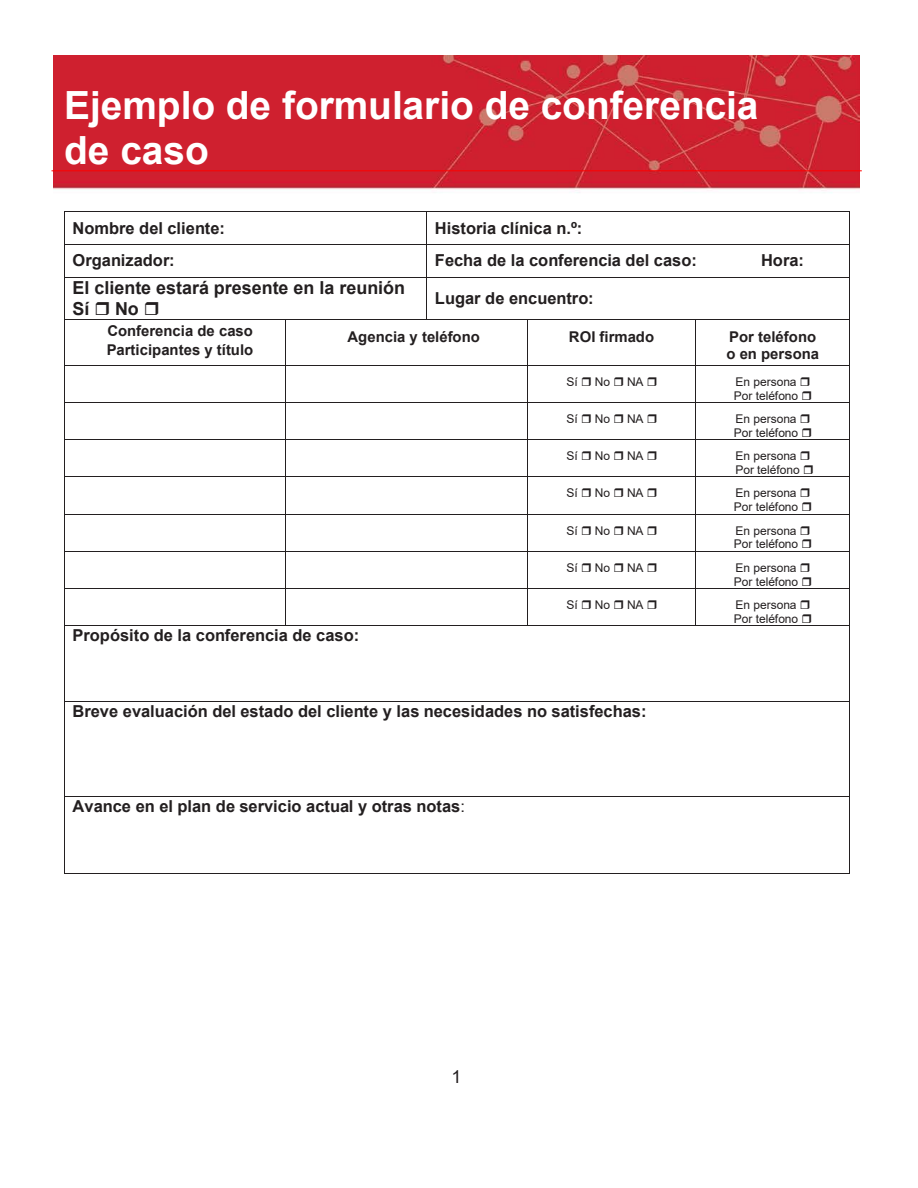
<style>
.page{position:relative;width:918px;height:1188px;background:#fff}
.page>*{position:absolute;margin:0;border:0;box-sizing:border-box;transform-origin:0 0}
.t1{font:700 38.85px/44.7px "Arial";color:#fff}
.t2{font:700 17.85px/20.5px "Arial";color:#231f20}
.t3{font:17.85px "Arial";color:#231f20}
.t4{font:700 16.5px "Arial";color:#231f20}
.t5{font:700 14.85px/19.2px "Arial";color:#231f20}
.t6{font:12px/13.8px "Arial";letter-spacing:-.005em;color:#231f20}
.s1{font-weight:400}
</style>
<div class="page">
<hr style="left:65px;top:211px;width:361px;height:1px;background:#231f20">
<hr style="left:427px;top:211px;width:422px;height:1px;background:#231f20">
<hr style="left:64px;top:212px;width:1px;height:32px;background:#231f20">
<hr style="left:426px;top:212px;width:1px;height:32px;background:#231f20">
<hr style="left:849px;top:212px;width:1px;height:32px;background:#231f20">
<hr style="left:65px;top:244px;width:361px;height:1px;background:#231f20">
<hr style="left:427px;top:244px;width:422px;height:1px;background:#231f20">
<hr style="left:64px;top:244px;width:1px;height:33px;background:#231f20">
<hr style="left:426px;top:244px;width:1px;height:33px;background:#231f20">
<hr style="left:849px;top:244px;width:1px;height:33px;background:#231f20">
<hr style="left:65px;top:277px;width:361px;height:1px;background:#231f20">
<hr style="left:427px;top:277px;width:422px;height:1px;background:#231f20">
<hr style="left:64px;top:278px;width:1px;height:41px;background:#231f20">
<hr style="left:426px;top:278px;width:1px;height:41px;background:#231f20">
<hr style="left:849px;top:278px;width:1px;height:41px;background:#231f20">
<hr style="left:65px;top:319px;width:220px;height:1px;background:#231f20">
<hr style="left:286px;top:319px;width:140px;height:1px;background:#231f20">
<hr style="left:427px;top:319px;width:100px;height:1px;background:#231f20">
<hr style="left:528px;top:319px;width:167px;height:1px;background:#231f20">
<hr style="left:696px;top:319px;width:153px;height:1px;background:#231f20">
<hr style="left:64px;top:320px;width:1px;height:45px;background:#231f20">
<hr style="left:285px;top:320px;width:1px;height:45px;background:#231f20">
<hr style="left:527px;top:320px;width:1px;height:45px;background:#231f20">
<hr style="left:695px;top:320px;width:1px;height:45px;background:#231f20">
<hr style="left:849px;top:320px;width:1px;height:45px;background:#231f20">
<hr style="left:65px;top:365px;width:220px;height:1px;background:#231f20">
<hr style="left:286px;top:365px;width:241px;height:1px;background:#231f20">
<hr style="left:528px;top:365px;width:167px;height:1px;background:#231f20">
<hr style="left:696px;top:365px;width:153px;height:1px;background:#231f20">
<hr style="left:64px;top:366px;width:1px;height:36px;background:#231f20">
<hr style="left:285px;top:366px;width:1px;height:36px;background:#231f20">
<hr style="left:527px;top:366px;width:1px;height:36px;background:#231f20">
<hr style="left:695px;top:366px;width:1px;height:36px;background:#231f20">
<hr style="left:849px;top:366px;width:1px;height:36px;background:#231f20">
<hr style="left:65px;top:402px;width:220px;height:1px;background:#231f20">
<hr style="left:286px;top:402px;width:241px;height:1px;background:#231f20">
<hr style="left:528px;top:402px;width:167px;height:1px;background:#231f20">
<hr style="left:696px;top:402px;width:153px;height:1px;background:#231f20">
<hr style="left:64px;top:403px;width:1px;height:36px;background:#231f20">
<hr style="left:285px;top:403px;width:1px;height:36px;background:#231f20">
<hr style="left:527px;top:403px;width:1px;height:36px;background:#231f20">
<hr style="left:695px;top:403px;width:1px;height:36px;background:#231f20">
<hr style="left:849px;top:403px;width:1px;height:36px;background:#231f20">
<hr style="left:65px;top:439px;width:220px;height:1px;background:#231f20">
<hr style="left:286px;top:439px;width:241px;height:1px;background:#231f20">
<hr style="left:528px;top:439px;width:167px;height:1px;background:#231f20">
<hr style="left:696px;top:439px;width:153px;height:1px;background:#231f20">
<hr style="left:64px;top:440px;width:1px;height:36px;background:#231f20">
<hr style="left:285px;top:440px;width:1px;height:36px;background:#231f20">
<hr style="left:527px;top:440px;width:1px;height:36px;background:#231f20">
<hr style="left:695px;top:440px;width:1px;height:36px;background:#231f20">
<hr style="left:849px;top:440px;width:1px;height:36px;background:#231f20">
<hr style="left:65px;top:476px;width:220px;height:1px;background:#231f20">
<hr style="left:286px;top:476px;width:241px;height:1px;background:#231f20">
<hr style="left:528px;top:476px;width:167px;height:1px;background:#231f20">
<hr style="left:696px;top:476px;width:153px;height:1px;background:#231f20">
<hr style="left:64px;top:477px;width:1px;height:37px;background:#231f20">
<hr style="left:285px;top:477px;width:1px;height:37px;background:#231f20">
<hr style="left:527px;top:477px;width:1px;height:37px;background:#231f20">
<hr style="left:695px;top:477px;width:1px;height:37px;background:#231f20">
<hr style="left:849px;top:477px;width:1px;height:37px;background:#231f20">
<hr style="left:65px;top:514px;width:220px;height:1px;background:#231f20">
<hr style="left:286px;top:514px;width:241px;height:1px;background:#231f20">
<hr style="left:528px;top:514px;width:167px;height:1px;background:#231f20">
<hr style="left:696px;top:514px;width:153px;height:1px;background:#231f20">
<hr style="left:64px;top:514px;width:1px;height:37px;background:#231f20">
<hr style="left:285px;top:514px;width:1px;height:37px;background:#231f20">
<hr style="left:527px;top:514px;width:1px;height:37px;background:#231f20">
<hr style="left:695px;top:514px;width:1px;height:37px;background:#231f20">
<hr style="left:849px;top:514px;width:1px;height:37px;background:#231f20">
<hr style="left:65px;top:551px;width:220px;height:1px;background:#231f20">
<hr style="left:286px;top:551px;width:241px;height:1px;background:#231f20">
<hr style="left:528px;top:551px;width:167px;height:1px;background:#231f20">
<hr style="left:696px;top:551px;width:153px;height:1px;background:#231f20">
<hr style="left:64px;top:552px;width:1px;height:36px;background:#231f20">
<hr style="left:285px;top:552px;width:1px;height:36px;background:#231f20">
<hr style="left:527px;top:552px;width:1px;height:36px;background:#231f20">
<hr style="left:695px;top:552px;width:1px;height:36px;background:#231f20">
<hr style="left:849px;top:552px;width:1px;height:36px;background:#231f20">
<hr style="left:65px;top:588px;width:220px;height:1px;background:#231f20">
<hr style="left:286px;top:588px;width:241px;height:1px;background:#231f20">
<hr style="left:528px;top:588px;width:167px;height:1px;background:#231f20">
<hr style="left:696px;top:588px;width:153px;height:1px;background:#231f20">
<hr style="left:64px;top:589px;width:1px;height:36px;background:#231f20">
<hr style="left:285px;top:589px;width:1px;height:36px;background:#231f20">
<hr style="left:527px;top:589px;width:1px;height:36px;background:#231f20">
<hr style="left:695px;top:589px;width:1px;height:36px;background:#231f20">
<hr style="left:849px;top:589px;width:1px;height:36px;background:#231f20">
<hr style="left:65px;top:625px;width:220px;height:1px;background:#231f20">
<hr style="left:286px;top:625px;width:241px;height:1px;background:#231f20">
<hr style="left:528px;top:625px;width:167px;height:1px;background:#231f20">
<hr style="left:696px;top:625px;width:153px;height:1px;background:#231f20">
<hr style="left:64px;top:626px;width:1px;height:75px;background:#231f20">
<hr style="left:849px;top:626px;width:1px;height:75px;background:#231f20">
<hr style="left:65px;top:701px;width:784px;height:1px;background:#231f20">
<hr style="left:64px;top:702px;width:1px;height:95px;background:#231f20">
<hr style="left:849px;top:702px;width:1px;height:95px;background:#231f20">
<hr style="left:65px;top:797px;width:784px;height:1px;background:#231f20">
<hr style="left:64px;top:797px;width:1px;height:76px;background:#231f20">
<hr style="left:65px;top:873px;width:784px;height:1px;background:#231f20">
<hr style="left:849px;top:797px;width:1px;height:76px;background:#231f20">
<img style="left:51px;top:56px;width:811px;height:137px">
<p class="t1" style="left:64px;top:83px;width:696px">Ejemplo de formulario de conferencia de caso</p>
<p class="t4" style="left:73px;top:216px;width:154px">Nombre del cliente:</p>
<p class="t4" style="left:435px;top:216px;width:149px">Historia clínica n.º:</p>
<p class="t4" style="left:73px;top:249px;width:104px">Organizador:</p>
<p class="t4" style="left:435px;top:249px;width:263px">Fecha de la conferencia del caso:</p>
<p class="t4" style="left:761px;top:249px;width:44px">Hora:</p>
<p class="t2" style="left:73px;top:278px;width:334px">El cliente estará presente en la reunión<br>Sí</p>
<p class="t4" style="left:435px;top:286px;width:160px">Lugar de encuentro:</p>
<p class="t2" style="left:115px;top:298px;width:25px">No</p>
<p class="t5" style="left:107px;top:321px;width:148px">Conferencia de caso<br>Participantes y título</p>
<p class="t5" style="left:348px;top:327px;width:134px">Agencia y teléfono</p>
<p class="t5" style="left:569px;top:327px;width:87px">ROI firmado</p>
<p class="t5" style="left:726px;top:328px;width:94px;line-height:17.2px">Por teléfono o en persona</p>
<p class="t6" style="left:566px;top:375px;width:13px">Sí</p>
<p class="t6" style="left:595px;top:375px;width:17px">No</p>
<p class="t6" style="left:627px;top:375px;width:18px">NA</p>
<p class="t6" style="left:734px;top:375px;width:66px">En persona<br>Por teléfono</p>
<p class="t6" style="left:566px;top:412px;width:13px">Sí</p>
<p class="t6" style="left:595px;top:412px;width:17px">No</p>
<p class="t6" style="left:627px;top:412px;width:18px">NA</p>
<p class="t6" style="left:734px;top:412px;width:66px">En persona<br>Por teléfono</p>
<p class="t6" style="left:566px;top:449px;width:13px">Sí</p>
<p class="t6" style="left:595px;top:449px;width:17px">No</p>
<p class="t6" style="left:627px;top:449px;width:18px">NA</p>
<p class="t6" style="left:735px;top:449px;width:66px">En persona<br>Por teléfono</p>
<p class="t6" style="left:566px;top:486px;width:13px">Sí</p>
<p class="t6" style="left:595px;top:486px;width:17px">No</p>
<p class="t6" style="left:627px;top:486px;width:18px">NA</p>
<p class="t6" style="left:734px;top:486px;width:66px">En persona<br>Por teléfono</p>
<p class="t6" style="left:566px;top:523px;width:13px">Sí</p>
<p class="t6" style="left:595px;top:523px;width:17px">No</p>
<p class="t6" style="left:627px;top:523px;width:18px">NA</p>
<p class="t6" style="left:734px;top:523px;width:66px">En persona<br>Por teléfono</p>
<p class="t6" style="left:566px;top:561px;width:13px">Sí</p>
<p class="t6" style="left:595px;top:561px;width:17px">No</p>
<p class="t6" style="left:627px;top:561px;width:18px">NA</p>
<p class="t6" style="left:734px;top:561px;width:66px">En persona<br>Por teléfono</p>
<p class="t6" style="left:566px;top:598px;width:13px">Sí</p>
<p class="t6" style="left:595px;top:598px;width:17px">No</p>
<p class="t6" style="left:627px;top:598px;width:18px">NA</p>
<p class="t6" style="left:734px;top:598px;width:66px">En persona<br>Por teléfono</p>
<p class="t4" style="left:73px;top:623px;width:288px">Propósito de la conferencia de caso:</p>
<p class="t4" style="left:73px;top:700px;width:575px">Breve evaluación del estado del cliente y las necesidades no satisfechas:</p>
<p class="t4" style="left:73px;top:795px;width:394px">Avance en el plan de servicio actual y otras notas<span class="s1">:</span></p>
<p class="t3" style="left:451px;top:1065px;width:11px">1</p>
</div>
